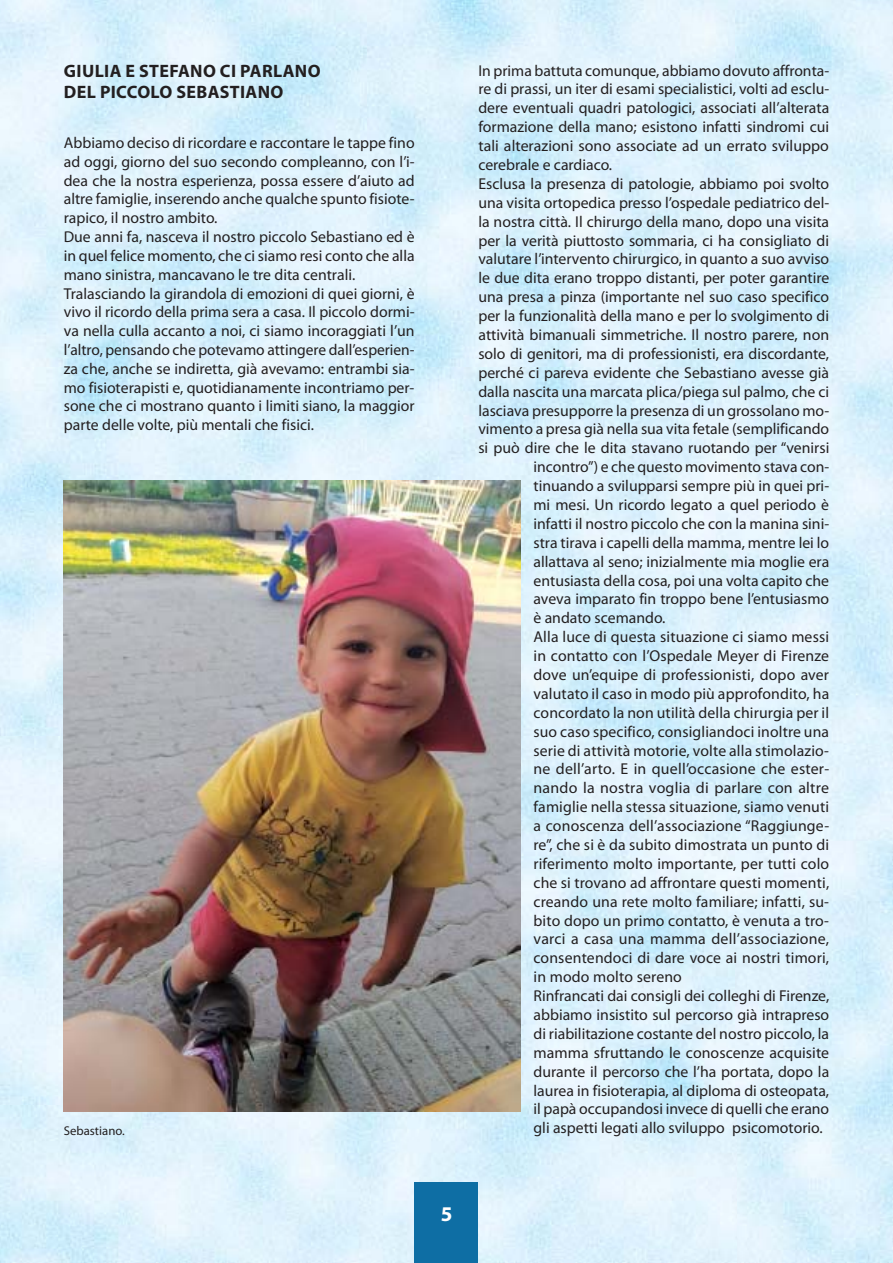
<style>
.page{position:relative;width:893px;height:1263px;background:#fff}
.page>*{position:absolute;margin:0;border:0;box-sizing:border-box;transform-origin:0 0}
.t1{font:700 21px "Myriad Pro";color:#fff}
.t2{font:700 18px/20.7px "Myriad Pro";letter-spacing:.02em;color:#231f20}
.t3{font:15.75px/18.8px "Myriad Pro";color:#231f20}
.t4{font:12.75px "Myriad Pro";color:#231f20}
</style>
<div class="page">
<img style="left:0;top:0;width:893px;height:1263px">
<div style="left:415px;top:1182px;width:63px;height:81px;background:#0e6ea4"></div>
<img style="left:64px;top:480px;width:457px;height:632px">
<p class="t2" style="left:64px;top:63px;width:258px">GIULIA E STEFANO CI PARLANO<br>DEL PICCOLO SEBASTIANO</p>
<p class="t3" style="left:478px;top:63px;width:352px">In prima battuta comunque, abbiamo dovuto affronta-</p>
<p class="t3" style="left:478px;top:82px;width:352px">re di prassi, un iter di esami specialistici, volti ad esclu-</p>
<p class="t3" style="left:478px;top:100px;width:352px">dere eventuali quadri patologici, associati all’alterata</p>
<p class="t3" style="left:478px;top:119px;width:352px">formazione della mano; esistono infatti sindromi cui</p>
<p class="t3" style="left:478px;top:138px;width:352px">tali alterazioni sono associate ad un errato sviluppo</p>
<p class="t3" style="left:478px;top:157px;width:135px">cerebrale e cardiaco.</p>
<p class="t3" style="left:478px;top:176px;width:352px">Esclusa la presenza di patologie, abbiamo poi svolto</p>
<p class="t3" style="left:478px;top:195px;width:352px">una visita ortopedica presso l’ospedale pediatrico del-</p>
<p class="t3" style="left:478px;top:214px;width:352px">la nostra città. Il chirurgo della mano, dopo una visita</p>
<p class="t3" style="left:478px;top:233px;width:352px">per la verità piuttosto sommaria, ci ha consigliato di</p>
<p class="t3" style="left:478px;top:252px;width:352px">valutare l’intervento chirurgico, in quanto a suo avviso</p>
<p class="t3" style="left:478px;top:270px;width:352px">le due dita erano troppo distanti, per poter garantire</p>
<p class="t3" style="left:478px;top:289px;width:352px">una presa a pinza (importante nel suo caso specifico</p>
<p class="t3" style="left:478px;top:308px;width:352px">per la funzionalità della mano e per lo svolgimento di</p>
<p class="t3" style="left:478px;top:327px;width:352px">attività bimanuali simmetriche. Il nostro parere, non</p>
<p class="t3" style="left:478px;top:346px;width:352px">solo di genitori, ma di professionisti, era discordante,</p>
<p class="t3" style="left:478px;top:365px;width:352px">perché ci pareva evidente che Sebastiano avesse già</p>
<p class="t3" style="left:478px;top:384px;width:352px">dalla nascita una marcata plica/piega sul palmo, che ci</p>
<p class="t3" style="left:478px;top:403px;width:352px">lasciava presupporre la presenza di un grossolano mo-</p>
<p class="t3" style="left:478px;top:421px;width:352px">vimento a presa già nella sua vita fetale (semplificando</p>
<p class="t3" style="left:478px;top:440px;width:352px">si può dire che le dita stavano ruotando per “venirsi</p>
<p class="t3" style="left:533px;top:459px;width:297px">incontro”) e che questo movimento stava con-</p>
<p class="t3" style="left:533px;top:478px;width:297px">tinuando a svilupparsi sempre più in quei pri-</p>
<p class="t3" style="left:533px;top:497px;width:297px">mi mesi. Un ricordo legato a quel periodo è</p>
<p class="t3" style="left:533px;top:516px;width:297px">infatti il nostro piccolo che con la manina sini-</p>
<p class="t3" style="left:533px;top:535px;width:297px">stra tirava i capelli della mamma, mentre lei lo</p>
<p class="t3" style="left:533px;top:554px;width:297px">allattava al seno; inizialmente mia moglie era</p>
<p class="t3" style="left:533px;top:573px;width:297px">entusiasta della cosa, poi una volta capito che</p>
<p class="t3" style="left:533px;top:591px;width:297px">aveva imparato fin troppo bene l’entusiasmo</p>
<p class="t3" style="left:533px;top:610px;width:134px">è andato scemando.</p>
<p class="t3" style="left:533px;top:629px;width:297px">Alla luce di questa situazione ci siamo messi</p>
<p class="t3" style="left:533px;top:648px;width:297px">in contatto con l’Ospedale Meyer di Firenze</p>
<p class="t3" style="left:533px;top:667px;width:297px">dove un’equipe di professionisti, dopo aver</p>
<p class="t3" style="left:533px;top:686px;width:297px">valutato il caso in modo più approfondito, ha</p>
<p class="t3" style="left:533px;top:705px;width:297px">concordato la non utilità della chirurgia per il</p>
<p class="t3" style="left:533px;top:724px;width:297px">suo caso specifico, consigliandoci inoltre una</p>
<p class="t3" style="left:533px;top:743px;width:297px">serie di attività motorie, volte alla stimolazio-</p>
<p class="t3" style="left:533px;top:761px;width:297px">ne dell’arto. E in quell’occasione che ester-</p>
<p class="t3" style="left:533px;top:780px;width:297px">nando la nostra voglia di parlare con altre</p>
<p class="t3" style="left:533px;top:799px;width:297px">famiglie nella stessa situazione, siamo venuti</p>
<p class="t3" style="left:533px;top:818px;width:297px">a conoscenza dell’associazione “Raggiunge-</p>
<p class="t3" style="left:533px;top:837px;width:297px">re”, che si è da subito dimostrata un punto di</p>
<p class="t3" style="left:533px;top:856px;width:297px">riferimento molto importante, per tutti colo</p>
<p class="t3" style="left:533px;top:875px;width:297px">che si trovano ad affrontare questi momenti,</p>
<p class="t3" style="left:533px;top:894px;width:297px">creando una rete molto familiare; infatti, su-</p>
<p class="t3" style="left:533px;top:912px;width:297px">bito dopo un primo contatto, è venuta a tro-</p>
<p class="t3" style="left:533px;top:931px;width:297px">varci a casa una mamma dell’associazione,</p>
<p class="t3" style="left:533px;top:950px;width:297px">consentendoci di dare voce ai nostri timori,</p>
<p class="t3" style="left:533px;top:969px;width:150px">in modo molto sereno</p>
<p class="t3" style="left:533px;top:988px;width:297px">Rinfrancati dai consigli dei colleghi di Firenze,</p>
<p class="t3" style="left:533px;top:1007px;width:297px">abbiamo insistito sul percorso già intrapreso</p>
<p class="t3" style="left:533px;top:1026px;width:297px">di riabilitazione costante del nostro piccolo, la</p>
<p class="t3" style="left:533px;top:1045px;width:297px">mamma sfruttando le conoscenze acquisite</p>
<p class="t3" style="left:533px;top:1064px;width:297px">durante il percorso che l’ha portata, dopo la</p>
<p class="t3" style="left:533px;top:1082px;width:297px">laurea in fisioterapia, al diploma di osteopata,</p>
<p class="t3" style="left:533px;top:1101px;width:297px">il papà occupandosi invece di quelli che erano</p>
<p class="t3" style="left:533px;top:1120px;width:291px">gli aspetti legati allo sviluppo psicomotorio.</p>
<p class="t3" style="left:64px;top:135px;width:352px">Abbiamo deciso di ricordare e raccontare le tappe fino ad oggi, giorno del suo secondo compleanno, con l’i&shy;dea che la nostra esperienza, possa essere d’aiuto ad altre famiglie, inserendo anche qualche spunto fisiote&shy;rapico, il nostro ambito.<br>Due anni fa, nasceva il nostro piccolo Sebastiano ed è in quel felice momento, che ci siamo resi conto che alla mano sinistra, mancavano le tre dita centrali.<br>Tralasciando la girandola di emozioni di quei giorni, è vivo il ricordo della prima sera a casa. Il piccolo dormi&shy;va nella culla accanto a noi, ci siamo incoraggiati l’un l’altro, pensando che potevamo attingere dall’esperien&shy;za che, anche se indiretta, già avevamo: entrambi sia&shy;mo fisioterapisti e, quotidianamente incontriamo per&shy;sone che ci mostrano quanto i limiti siano, la maggior parte delle volte, più mentali che fisici.</p>
<p class="t4" style="left:64px;top:1126px;width:62px">Sebastiano.</p>
<h1 class="t1" style="left:441px;top:1206px;width:13px">5</h1>
</div>
